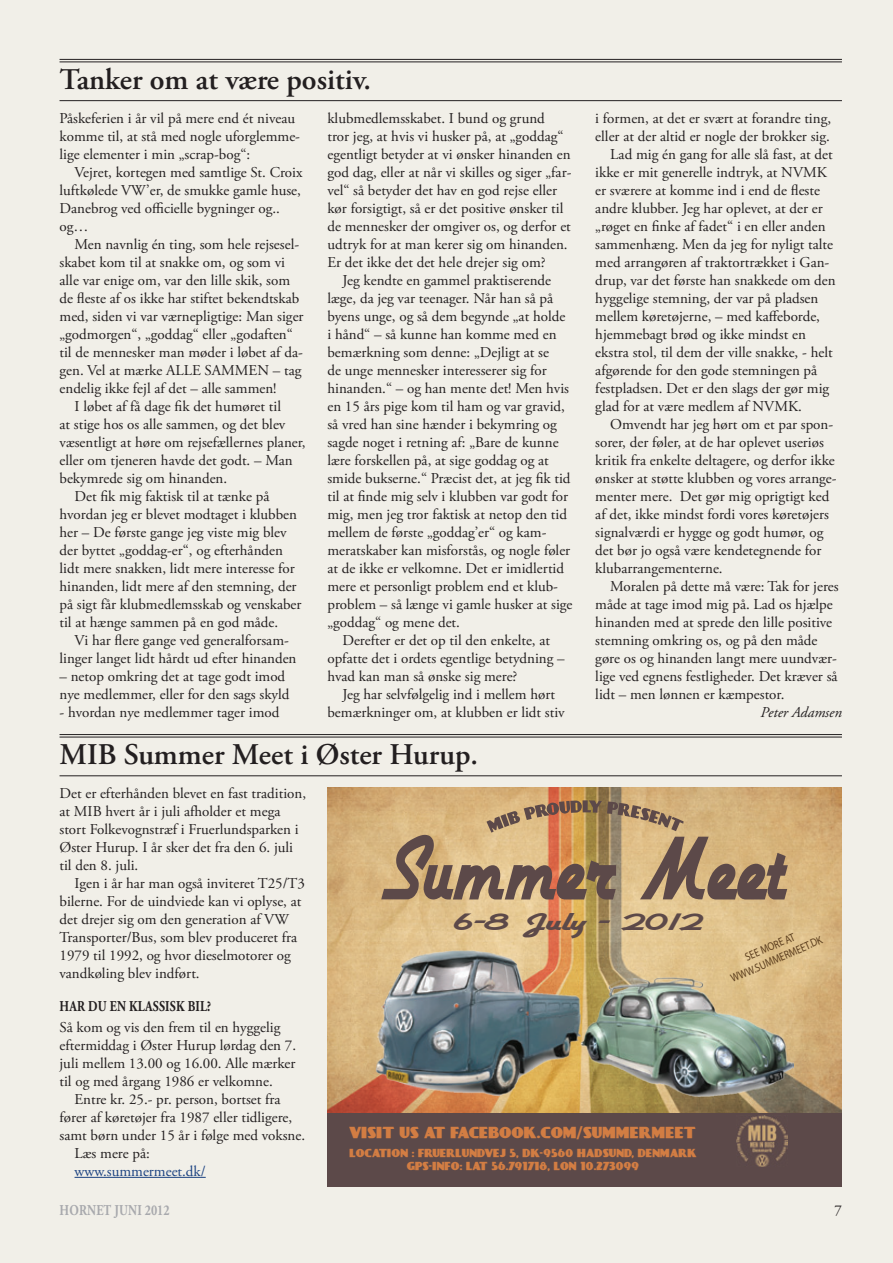
<style>
.page{position:relative;width:893px;height:1263px;background:#f1efe8}
.page>*{position:absolute;margin:0;border:0;box-sizing:border-box;transform-origin:0 0}
.t1{font:106.05px "Airstream";color:#5c4949;scale:.82 1}
.t2{font:600 30px "Adobe Garamond Pro";color:#231f20}
.t3{font:27.9px "Airstream";color:#5c4949;scale:1.66 1}
.t4{font:15px/18px "Adobe Garamond Pro";color:#231f20}
.t5{font:700 15px "Adobe Garamond Pro";letter-spacing:.015em;color:#231f20;scale:.8 1}
.t6{font:15px "Adobe Garamond Pro";color:#1b4281}
.t7{font:700 15px "Adobe Garamond Pro";letter-spacing:.015em;color:#a8a9ad;scale:.8 1}
.t8{font:italic 15px "Adobe Garamond Pro";color:#231f20}
.t9{font:900 14.1px "Day Poster";color:#d27d43}
.t10{font:11.4px/13.8px "Myriad";color:#5b3d1d;text-align:center;scale:.85 1}
.t11{font:900 10.2px/12.3px "Day Poster";color:#d27d43;text-align:center}
</style>
<div class="page">
<hr style="left:60px;top:734px;width:782px;height:1px;background:#231f20">
<hr style="left:60px;top:737px;width:782px;height:1px;background:#231f20">
<hr style="left:60px;top:775px;width:782px;height:1px;background:#231f20">
<hr style="left:60px;top:59px;width:782px;height:1px;background:#231f20">
<hr style="left:60px;top:62px;width:782px;height:1px;background:#231f20">
<hr style="left:60px;top:100px;width:782px;height:1px;background:#231f20">
<img style="left:327px;top:788px;width:515px;height:325px">
<img style="left:375px;top:950px;width:419px;height:147px">
<svg style="left:486px;top:800px;width:198px;height:33px;background:#b28f66"></svg>
<div style="left:327px;top:1113px;width:515px;height:73px;background:#5c4949"></div>
<img style="left:736px;top:1115px;width:51px;height:51px">
<hr style="left:75px;top:1177px;width:131px;height:1px;background:#1b4281">
<h2 class="t2" style="left:60px;top:62px;width:313px">Tanker om at være positiv.</h2>
<p class="t4" style="left:60px;top:109px;width:242px">Påskeferien i år vil på mere end ét niveau komme til, at stå med nogle uforglemme&shy;lige elementer i min „scrap-bog“:</p>
<p class="t4" style="left:60px;top:163px;width:244px;text-indent:15px">Vejret, kortegen med samtlige St. Croix luftkølede VW’er, de smukke gamle huse,<br>Danebrog ved officielle bygninger og.. og…</p>
<p class="t4" style="left:75px;top:235px;width:226px">Men navnlig én ting, som hele rejsesel-</p>
<p class="t4" style="left:60px;top:253px;width:227px">skabet kom til at snakke om, og som vi</p>
<p class="t4" style="left:60px;top:271px;width:232px">alle var enige om, var den lille skik, som</p>
<p class="t4" style="left:60px;top:289px;width:241px">de fleste af os ikke har stiftet bekendtskab</p>
<p class="t4" style="left:60px;top:307px;width:246px">med, siden vi var værnepligtige: Man siger</p>
<p class="t4" style="left:60px;top:325px;width:235px">„godmorgen“, „goddag“ eller „godaften“</p>
<p class="t4" style="left:60px;top:343px;width:245px">til de mennesker man møder i løbet af da-</p>
<p class="t4" style="left:60px;top:361px;width:243px">gen. Vel at mærke ALLE SAMMEN – tag</p>
<p class="t4" style="left:60px;top:379px;width:219px">endelig ikke fejl af det – alle sammen!</p>
<p class="t4" style="left:75px;top:397px;width:208px">I løbet af få dage fik det humøret til</p>
<p class="t4" style="left:60px;top:415px;width:227px">at stige hos os alle sammen, og det blev</p>
<p class="t4" style="left:60px;top:433px;width:248px">væsentligt at høre om rejsefællernes planer,</p>
<p class="t4" style="left:60px;top:451px;width:235px">eller om tjeneren havde det godt. – Man</p>
<p class="t4" style="left:60px;top:469px;width:169px">bekymrede sig om hinanden.</p>
<p class="t4" style="left:75px;top:487px;width:196px">Det fik mig faktisk til at tænke på</p>
<p class="t4" style="left:60px;top:505px;width:239px">hvordan jeg er blevet modtaget i klubben</p>
<p class="t4" style="left:60px;top:523px;width:229px">her – De første gange jeg viste mig blev</p>
<p class="t4" style="left:60px;top:541px;width:225px">der byttet „goddag-er“, og efterhånden</p>
<p class="t4" style="left:60px;top:559px;width:237px">lidt mere snakken, lidt mere interesse for</p>
<p class="t4" style="left:60px;top:577px;width:239px">hinanden, lidt mere af den stemning, der</p>
<p class="t4" style="left:60px;top:595px;width:243px">på sigt får klubmedlemsskab og venskaber</p>
<p class="t4" style="left:60px;top:613px;width:220px">til at hænge sammen på en god måde.</p>
<p class="t4" style="left:75px;top:631px;width:216px">Vi har flere gange ved generalforsam-</p>
<p class="t4" style="left:60px;top:649px;width:238px">linger langet lidt hårdt ud efter hinanden</p>
<p class="t4" style="left:60px;top:667px;width:231px">– netop omkring det at tage godt imod nye medlemmer, eller for den sags skyld</p>
<p class="t4" style="left:60px;top:703px;width:222px">- hvordan nye medlemmer tager imod</p>
<p class="t4" style="left:327px;top:109px;width:246px">klubmedlemsskabet. I bund og grund<br>tror jeg, at hvis vi husker på, at „goddag“ egentligt betyder at vi ønsker hinanden en god dag, eller at når vi skilles og siger „far&shy;vel“ så betyder det hav en god rejse eller kør forsigtigt, så er det positive ønsker til de mennesker der omgiver os, og derfor et udtryk for at man kerer sig om hinanden.<br>Er det ikke det det hele drejer sig om?</p>
<p class="t4" style="left:327px;top:271px;width:247px;text-indent:15px">Jeg kendte en gammel praktiserende læge, da jeg var teenager. Når han så på byens unge, og så dem begynde „at holde i hånd“ – så kunne han komme med en bemærkning som denne: „Dejligt at se<br>de unge mennesker interesserer sig for hinanden.“ – og han mente det! Men hvis en 15 års pige kom til ham og var gravid, så vred han sine hænder i bekymring og sagde noget i retning af: „Bare de kunne lære forskellen på, at sige goddag og at smide bukserne.“ Præcist det, at jeg fik tid til at finde mig selv i klubben var godt for mig, men jeg tror faktisk at netop den tid mellem de første „goddag’er“ og kam&shy;meratskaber kan misforstås, og nogle føler at de ikke er velkomne. Det er imidlertid mere et personligt problem end et klub&shy;problem – så længe vi gamle husker at sige „goddag“ og mene det.</p>
<p class="t4" style="left:327px;top:631px;width:239px;text-indent:15px">Derefter er det op til den enkelte, at opfatte det i ordets egentlige betydning – hvad kan man så ønske sig mere?</p>
<p class="t4" style="left:327px;top:685px;width:239px;text-align:center">Jeg har selvfølgelig ind i mellem hørt bemærkninger om, at klubben er lidt stiv</p>
<h2 class="t2" style="left:60px;top:737px;width:420px">MIB Summer Meet i Øster Hurup.</h2>
<p class="t4" style="left:595px;top:109px;width:237px">i formen, at det er svært at forandre ting,</p>
<p class="t4" style="left:595px;top:127px;width:236px">eller at der altid er nogle der brokker sig.</p>
<p class="t4" style="left:610px;top:145px;width:224px">Lad mig én gang for alle slå fast, at det</p>
<p class="t4" style="left:595px;top:163px;width:233px">ikke er mit generelle indtryk, at NVMK</p>
<p class="t4" style="left:595px;top:181px;width:226px">er sværere at komme ind i end de fleste</p>
<p class="t4" style="left:595px;top:199px;width:229px">andre klubber. Jeg har oplevet, at der er</p>
<p class="t4" style="left:595px;top:217px;width:232px">„røget en finke af fadet“ i en eller anden</p>
<p class="t4" style="left:595px;top:235px;width:239px">sammenhæng. Men da jeg for nyligt talte</p>
<p class="t4" style="left:595px;top:253px;width:236px">med arrangøren af traktortrækket i Gan-</p>
<p class="t4" style="left:595px;top:271px;width:242px">drup, var det første han snakkede om den</p>
<p class="t4" style="left:595px;top:289px;width:225px">hyggelige stemning, der var på pladsen</p>
<p class="t4" style="left:595px;top:307px;width:226px">mellem køretøjerne, – med kaffeborde,</p>
<p class="t4" style="left:595px;top:325px;width:212px">hjemmebagt brød og ikke mindst en</p>
<p class="t4" style="left:595px;top:343px;width:239px">ekstra stol, til dem der ville snakke, - helt</p>
<p class="t4" style="left:595px;top:361px;width:223px">afgørende for den gode stemningen på</p>
<p class="t4" style="left:595px;top:379px;width:235px">festpladsen. Det er den slags der gør mig</p>
<p class="t4" style="left:595px;top:397px;width:208px">glad for at være medlem af NVMK.</p>
<p class="t4" style="left:610px;top:415px;width:224px">Omvendt har jeg hørt om et par spon-</p>
<p class="t4" style="left:595px;top:433px;width:230px">sorer, der føler, at de har oplevet useriøs</p>
<p class="t4" style="left:595px;top:451px;width:241px">kritik fra enkelte deltagere, og derfor ikke</p>
<p class="t4" style="left:595px;top:469px;width:243px">ønsker at støtte klubben og vores arrange-</p>
<p class="t4" style="left:595px;top:487px;width:236px">menter mere. Det gør mig oprigtigt ked</p>
<p class="t4" style="left:595px;top:505px;width:235px">af det, ikke mindst fordi vores køretøjers</p>
<p class="t4" style="left:595px;top:523px;width:230px">signalværdi er hygge og godt humør, og</p>
<p class="t4" style="left:595px;top:541px;width:228px">det bør jo også være kendetegnende for</p>
<p class="t4" style="left:595px;top:559px;width:129px">klubarrangementerne.</p>
<p class="t4" style="left:610px;top:577px;width:230px">Moralen på dette må være: Tak for jeres</p>
<p class="t4" style="left:595px;top:595px;width:239px">måde at tage imod mig på. Lad os hjælpe</p>
<p class="t4" style="left:595px;top:613px;width:238px">hinanden med at sprede den lille positive</p>
<p class="t4" style="left:595px;top:631px;width:224px">stemning omkring os, og på den måde</p>
<p class="t4" style="left:595px;top:649px;width:243px">gøre os og hinanden langt mere uundvær-</p>
<p class="t4" style="left:595px;top:667px;width:244px">lige ved egnens festligheder. Det kræver så</p>
<p class="t4" style="left:595px;top:685px;width:191px">lidt – men lønnen er kæmpestor.</p>
<p class="t8" style="left:761px;top:703px;width:83px">Peter Adamsen</p>
<p class="t4" style="left:59px;top:784px;width:248px">Det er efterhånden blevet en fast tradition, at MIB hvert år i juli afholder et mega stort Folkevognstræf i Fruerlundsparken i Øster Hurup. I år sker det fra den 6. juli til den 8. juli.</p>
<p class="t4" style="left:59px;top:874px;width:247px;text-indent:15px">Igen i år har man også inviteret T25/T3 bilerne. For de uindviede kan vi oplyse, at det drejer sig om den generation af VW Transporter/Bus, som blev produceret fra 1979 til 1992, og hvor dieselmotorer og vandkøling blev indført.</p>
<p class="t5" style="left:60px;top:997px;width:191px">HAR DU EN KLASSISK BIL?</p>
<p class="t4" style="left:60px;top:1018px;width:238px">Så kom og vis den frem til en hyggelig eftermiddag i Øster Hurup lørdag den 7. juli mellem 13.00 og 16.00. Alle mærker til og med årgang 1986 er velkomne.</p>
<p class="t4" style="left:75px;top:1090px;width:208px">Entre kr. 25.- pr. person, bortset fra</p>
<p class="t4" style="left:60px;top:1108px;width:234px">fører af køretøjer fra 1987 eller tidligere,</p>
<p class="t4" style="left:60px;top:1126px;width:247px">samt børn under 15 år i følge med voksne.</p>
<p class="t4" style="left:75px;top:1144px;width:77px">Læs mere på:</p>
<p class="t6" style="left:75px;top:1162px;width:133px">www.summermeet.dk/</p>
<h1 class="t1" style="left:381px;top:817px;width:497px">Summer Meet</h1>
<h3 class="t3" style="left:454px;top:908px;width:152px">6-8 July - 2012</h3>
<p class="t10" style="left:723px;top:961px;width:118px;rotate:-24deg">SEE MORE AT<br>WWW.SUMMERMEET.DK</p>
<p class="t9" style="left:349px;top:1122px;width:348px">VISIT US AT FACEBOOK.COM/SUMMERMEET</p>
<p class="t11" style="left:349px;top:1147px;width:349px">LOCATION : FRUERLUNDVEJ 5, DK-9560 HADSUND, DENMARK<br>GPS-INFO: LAT 56.791718, LON 10.273099</p>
<p class="t7" style="left:60px;top:1202px;width:24px">HORNET</p>
<p class="t7" style="left:114px;top:1202px;width:71px">JUNI 2012</p>
<p class="t4" style="left:834px;top:1202px;width:9px">7</p>
</div>
